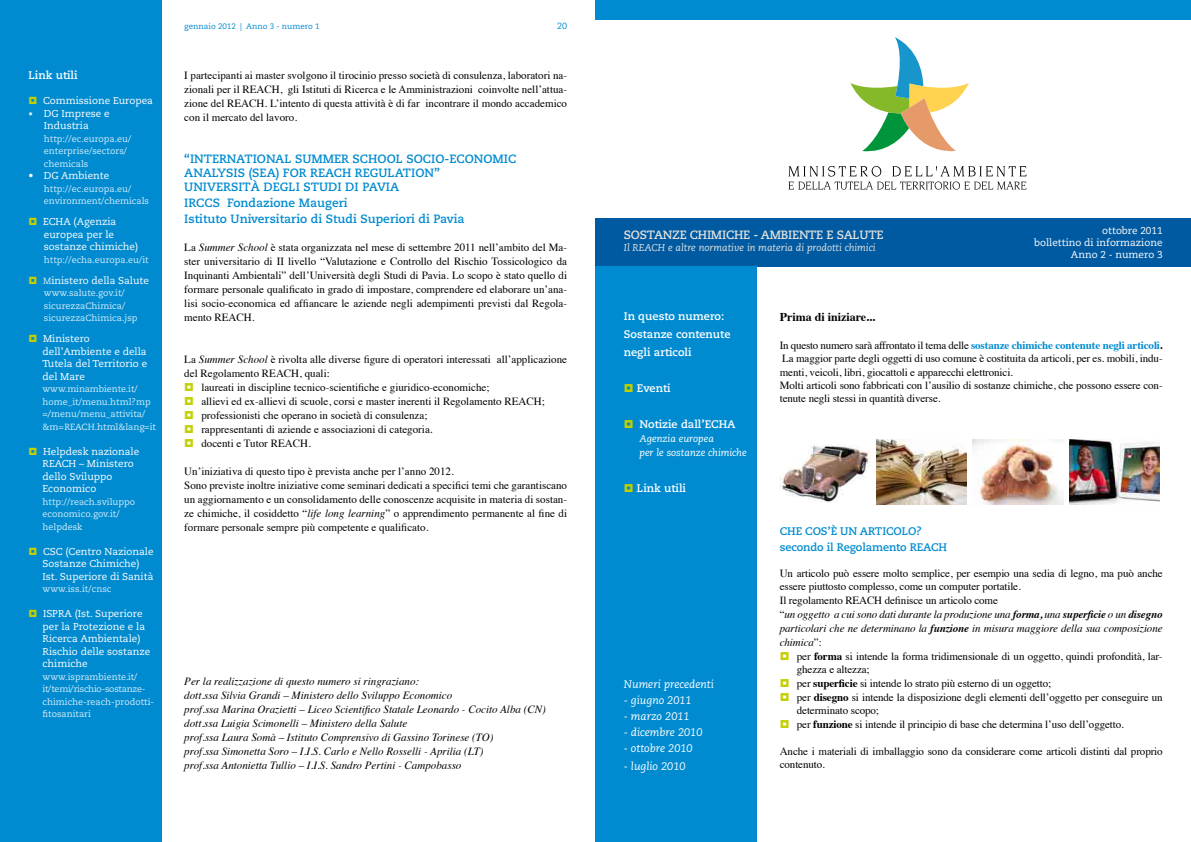
<style>
.page{position:relative;width:1191px;height:842px;background:#fff}
.page>*{position:absolute;margin:0;border:0;box-sizing:border-box;transform-origin:0 0}
.t1{font:700 12px/16px "Caecilia";color:#008bd0}
.t2{font:700 12px "Caecilia";letter-spacing:-.02em;color:#e1e1dd}
.t3{font:700 12px "Times";color:#000}
.t4{font:11px/14px "Times";letter-spacing:-.01em;color:#000}
.t5{font:italic 11px/14px "Times";color:#000}
.t6{font:700 11px/18px "Caecilia";color:#fff}
.t7{font:italic 11px "Caecilia";color:#fff}
.t8{font:700 11px/16px "Caecilia";letter-spacing:-.01em;color:#008bd0}
.t9{font:10px/12.5px "Caecilia";color:#fff}
.t10{font:italic 10px "Caecilia";color:#e1e1dd}
.t11{font:italic 10px/14px "Caecilia";color:#fff}
.t12{font:9px/12.5px "Caecilia";color:#d5edfa}
.t13{font:9px "Caecilia";color:#008bd0}
.t14{font:8px "Caecilia";color:#008bd0}
.s1{font-size:9px;color:#d5edfa}
.s2{font-style:italic}
.s3{font-weight:700;color:#008bd0}
.s4{font-weight:700}
.s5{font-weight:700;font-style:italic}
</style>
<div class="page">
<div style="left:0;top:0;width:162px;height:842px;background:#008bd0"></div>
<div style="left:595px;top:218px;width:596px;height:48px;background:#005aa2"></div>
<div style="left:595px;top:0;width:596px;height:20px;background:#008bd0"></div>
<svg style="left:788px;top:166px;width:238px;height:24px"></svg>
<svg style="left:850px;top:37px;width:119px;height:115px"></svg>
<div style="left:595px;top:266px;width:162px;height:576px;background:#008bd0"></div>
<img style="left:780px;top:445px;width:90px;height:57px">
<img style="left:876px;top:439px;width:91px;height:66px">
<img style="left:972px;top:439px;width:91px;height:66px">
<img style="left:1069px;top:439px;width:90px;height:66px">
<p class="t6" style="left:28px;top:67px;width:51px">Link utili</p>
<p class="t9" style="left:43px;top:95px;width:111px">Commissione Europea</p>
<p class="t9" style="left:28px;top:107px;width:83px;text-align:center"><span class="s1">•</span> DG Imprese e<br>Industria</p>
<p class="t12" style="left:44px;top:133px;width:89px">http://ec.europa.eu/ enterprise/sectors/ chemicals</p>
<p class="t9" style="left:28px;top:170px;width:82px">• DG Ambiente</p>
<p class="t12" style="left:44px;top:183px;width:107px">http://ec.europa.eu/ environment/chemicals</p>
<p class="t9" style="left:43px;top:216px;width:97px">ECHA (Agenzia europea per le sostanze chimiche)</p>
<p class="t12" style="left:44px;top:254px;width:106px">http://echa.europa.eu/it</p>
<p class="t9" style="left:43px;top:274px;width:107px"><span class="s1">M</span>inistero della Salute</p>
<p class="t12" style="left:44px;top:287px;width:95px">www.salute.gov.it/ sicurezzaChimica/ sicurezzaChimica.jsp</p>
<p class="t9" style="left:43px;top:333px;width:106px">Ministero dell’Ambiente e della<br>Tutela del Territorio e del Mare</p>
<p class="t12" style="left:43px;top:383px;width:115px">www.minambiente.it/ home_it/menu.html?mp =/menu/menu_attivita/ &amp;m=REACH.html&amp;lang=it</p>
<p class="t9" style="left:43px;top:445px;width:98px">Helpdesk nazionale<br>REACH – Ministero dello Sviluppo<br>Economico</p>
<p class="t12" style="left:43px;top:496px;width:94px">http://reach.sviluppo economico.gov.it/ helpdesk</p>
<p class="t9" style="left:43px;top:545px;width:113px">CSC (Centro Nazionale<br>Sostanze Chimiche)<br>Ist. Superiore di Sanità</p>
<p class="t12" style="left:43px;top:583px;width:70px">www.iss.it/cnsc</p>
<p class="t9" style="left:43px;top:608px;width:109px">ISPRA (Ist. Superiore per la Protezione e la<br>Ricerca Ambientale)<br>Rischio delle sostanze chimiche</p>
<p class="t12" style="left:43px;top:671px;width:113px">www.isprambiente.it/ it/temi/rischio-sostanze&shy;chimiche-reach-prodotti&shy;fitosanitari</p>
<p class="t14" style="left:184px;top:21px;width:137px">gennaio 2012 | Anno 3 - numero 1</p>
<p class="t13" style="left:557px;top:21px;width:12px">20</p>
<p class="t4" style="left:184px;top:67px;width:384px;text-align:justify">I partecipanti ai master svolgono il tirocinio presso società di consulenza, laboratori na&shy;zionali per il REACH, gli Istituti di Ricerca e le Amministrazioni coinvolte nell’attua&shy;zione del REACH. L’intento di questa attività è di far incontrare il mondo accademico con il mercato del lavoro.</p>
<p class="t1" style="left:184px;top:151px;width:19px">“Inte</p>
<p class="t1" style="left:219px;top:151px;width:17px">rnational</p>
<p class="t1" style="left:295px;top:151px;width:18px">Summe</p>
<p class="t1" style="left:341px;top:151px;width:28px">r School</p>
<p class="t1" style="left:406px;top:151px;width:16px">Socio</p>
<p class="t1" style="left:444px;top:151px;width:22px">-Economic</p>
<p class="t1" style="left:184px;top:165px;width:19px">Anal</p>
<p class="t1" style="left:218px;top:165px;width:16px">ysis</p>
<p class="t1" style="left:249px;top:165px;width:139px">(SEA) for REACH Regulation</p>
<p class="t1" style="left:434px;top:165px;width:7px">”</p>
<p class="t1" style="left:184px;top:179px;width:282px">Università degli Studi di Pavia<br>IRCCS Fondazione Maugeri<br>Istituto Universitario di Studi Superiori di Pavia</p>
<p class="t4" style="left:184px;top:239px;width:384px;text-align:justify">La <span class="s2">Summer School</span> è stata organizzata nel mese di settembre 2011 nell’ambito del Ma&shy;ster universitario di II livello “Valutazione e Controllo del Rischio Tossicologico da Inquinanti Ambientali” dell’Università degli Studi di Pavia. Lo scopo è stato quello di formare personale qualificato in grado di impostare, comprendere ed elaborare un’ana&shy;lisi socio-economica ed affiancare le aziende negli adempimenti previsti dal Regola&shy;mento REACH.</p>
<p class="t4" style="left:184px;top:351px;width:384px">La <span class="s2">Summer School</span> è rivolta alle diverse figure di operatori interessati all’applicazione</p>
<p class="t4" style="left:184px;top:365px;width:147px">del Regolamento REACH, quali:</p>
<p class="t4" style="left:201px;top:380px;width:290px">laureati in discipline tecnico-scientifiche e giuridico-economiche;</p>
<p class="t4" style="left:201px;top:394px;width:345px">allievi ed ex-allievi di scuole, corsi e master inerenti il Regolamento REACH;</p>
<p class="t4" style="left:201px;top:408px;width:228px">professionisti che operano in società di consulenza;</p>
<p class="t4" style="left:201px;top:422px;width:233px">rappresentanti di aziende e associazioni di categoria.</p>
<p class="t4" style="left:201px;top:436px;width:111px">docenti e Tutor REACH.</p>
<p class="t4" style="left:184px;top:464px;width:384px">Un’iniziativa di questo tipo è prevista anche per l’anno 2012.<br>Sono previste inoltre iniziative come seminari dedicati a specifici temi che garantiscano un aggiornamento e un consolidamento delle conoscenze acquisite in materia di sostan&shy;ze chimiche, il cosiddetto “<span class="s2">life long learning</span>” o apprendimento permanente al fine di formare personale sempre più competente e qualificato.</p>
<p class="t5" style="left:184px;top:674px;width:363px">Per la realizzazione di questo numero si ringraziano:<br>dott.ssa Silvia Grandi – Ministero dello Sviluppo Economico<br>prof.ssa Marina Orazietti – Liceo Scientifico Statale Leonardo - Cocito Alba (CN) dott.ssa Luigia Scimonelli – Ministero della Salute<br>prof.ssa Laura Somà – Istituto Comprensivo di Gassino Torinese (TO)<br>prof.ssa Simonetta Soro – I.I.S. Carlo e Nello Rosselli - Aprilia (LT)<br>prof.ssa Antonietta Tullio – I.I.S. Sandro Pertini - Campobasso</p>
<p class="t2" style="left:624px;top:228px;width:261px">SOSTANZE CHIMICHE - AMBIENTE E SALUTE</p>
<p class="t10" style="left:624px;top:242px;width:253px">Il REACH e altre normative in materia di prodotti chimici</p>
<p class="t9" style="left:1034px;top:225px;width:130px;line-height:12px;text-align:right">ottobre 2011<br>bollettino di informazione<br>Anno 2 - numero 3</p>
<p class="t6" style="left:624px;top:308px;width:108px">In questo numero:<br>Sostanze contenute negli articoli</p>
<p class="t6" style="left:637px;top:380px;width:35px">Eventi</p>
<p class="t6" style="left:639px;top:416px;width:98px">Notizie dall’ECHA</p>
<p class="t11" style="left:639px;top:432px;width:109px">Agenzia europea<br>per le sostanze chimiche</p>
<p class="t6" style="left:637px;top:480px;width:51px">Link utili</p>
<p class="t7" style="left:624px;top:678px;width:91px">Numeri precedenti</p>
<p class="t7" style="left:624px;top:694px;width:69px">- giugno 2011</p>
<p class="t7" style="left:624px;top:710px;width:67px">- marzo 2011</p>
<p class="t7" style="left:624px;top:726px;width:80px">- dicembre 2010</p>
<p class="t7" style="left:624px;top:742px;width:70px">- ottobre 2010</p>
<p class="t7" style="left:624px;top:760px;width:63px">- luglio 2010</p>
<p class="t3" style="left:780px;top:305px;width:97px">Prima di iniziare...</p>
<p class="t4" style="left:780px;top:338px;width:384px;line-height:13.2px">In questo numero sarà affrontato il tema delle <span class="s3">sostanze chimiche contenute negli articoli</span><span class="s4">.<br></span>La maggior parte degli oggetti di uso comune è costituita da articoli, per es. mobili, indu&shy;menti, veicoli, libri, giocattoli e apparecchi elettronici.<br>Molti articoli sono fabbricati con l’ausilio di sostanze chimiche, che possono essere con&shy;tenute negli stessi in quantità diverse.</p>
<p class="t8" style="left:780px;top:523px;width:34px">Che cos</p>
<p class="t8" style="left:827px;top:523px;width:56px">’è un articolo</p>
<p class="t8" style="left:780px;top:523px;width:169px;text-indent:137px">? secondo il Regolamento REACH</p>
<p class="t4" style="left:780px;top:566px;width:384px;line-height:13.7px">Un articolo può essere molto semplice, per esempio una sedia di legno, ma può anche essere piuttosto complesso, come un computer portatile.<br>Il regolamento REACH definisce un articolo come<br>“<span class="s2">un oggetto a cui sono dati durante la produzione una</span> <span class="s5">forma,</span> <span class="s2">una</span> <span class="s5">superficie</span> <span class="s2">o un</span> <span class="s5">disegno </span><span class="s2">particolari che ne determinano la</span> <span class="s5">funzione</span> <span class="s2">in misura maggiore della sua composizione chimica</span>”:</p>
<p class="t4" style="left:797px;top:648px;width:367px;line-height:13.7px">per <span class="s4">forma</span> si intende la forma tridimensionale di un oggetto, quindi profondità, lar&shy;ghezza e altezza;<br>per <span class="s4">superficie</span> si intende lo strato più esterno di un oggetto;<br>per <span class="s4">disegno</span> si intende la disposizione degli elementi dell’oggetto per conseguire un determinato scopo;<br>per <span class="s4">funzione</span> si intende il principio di base che determina l’uso dell’oggetto.</p>
<p class="t4" style="left:780px;top:743px;width:384px;line-height:13.2px">Anche i materiali di imballaggio sono da considerare come articoli distinti dal proprio contenuto.</p>
</div>
